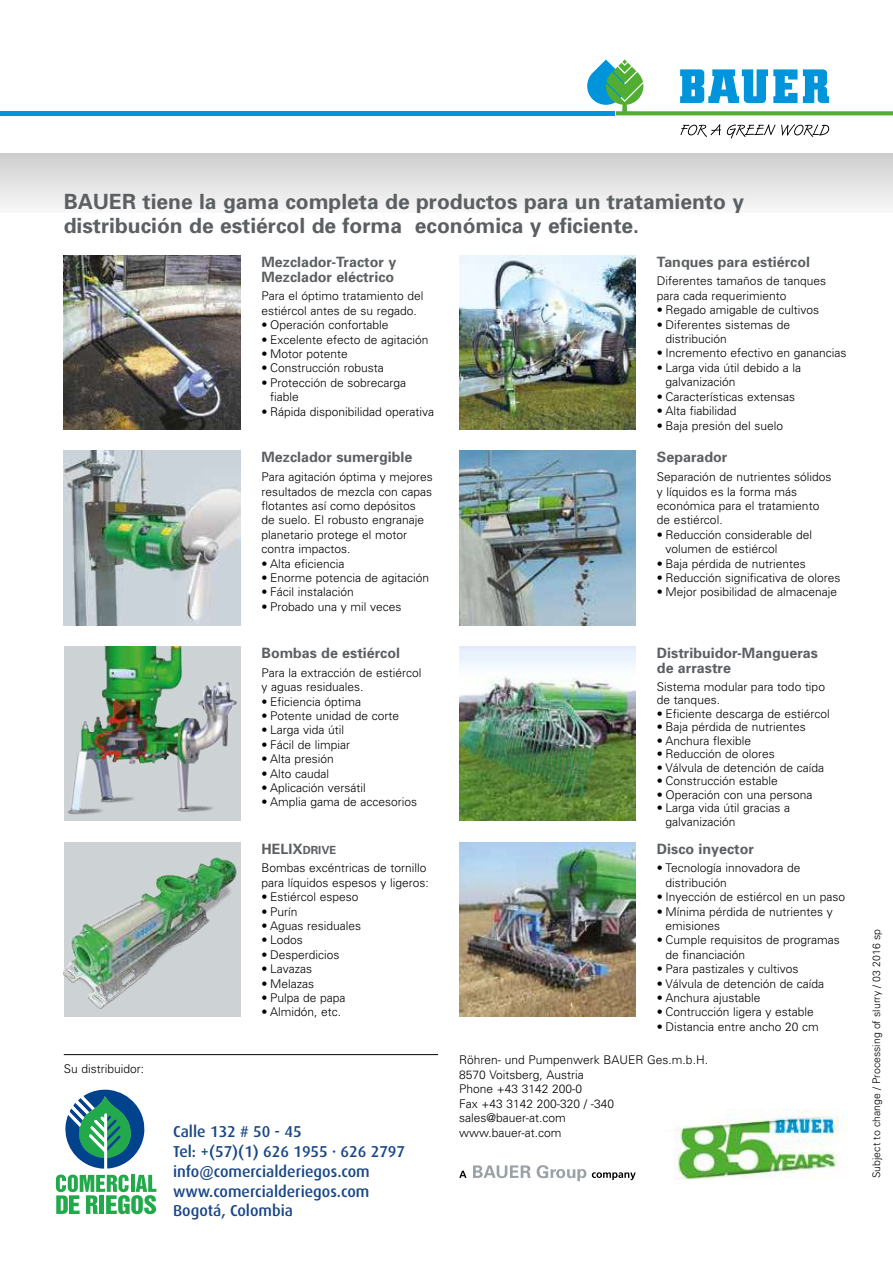
<style>
.page{position:relative;width:893px;height:1263px;background:#fff}
.page>*{position:absolute;margin:0;border:0;box-sizing:border-box;transform-origin:0 0}
.t1{font:700 21px/24px "Univers";color:#5c6062}
.t2{font:500 15.75px/19.8px "Dax Pro";color:#194786}
.t3{font:700 14.25px/15px "Univers";color:#5c6062}
.t4{font:300 12px/14.4px "Univers";color:#000}
.t5{font:300 10.5px "Univers";color:#000}
.s1{font-size:11.25px}
</style>
<div class="page">
<svg style="left:473px;top:1165px;width:58px;height:13px"></svg>
<svg style="left:537px;top:1165px;width:49px;height:16px"></svg>
<svg style="left:459px;top:1171px;width:8px;height:7px"></svg>
<svg style="left:592px;top:1172px;width:44px;height:8px"></svg>
<hr style="left:64px;top:1054px;width:374px;height:1px;background:#000">
<svg style="left:587px;top:60px;width:306px;height:55px"></svg>
<hr style="left:0;top:111px;width:614px;height:4px;background:#0095db">
<svg style="left:680px;top:124px;width:41px;height:13px"></svg>
<svg style="left:727px;top:124px;width:102px;height:15px"></svg>
<img style="left:64px;top:451px;width:176px;height:174px">
<img style="left:64px;top:646px;width:176px;height:174px">
<img style="left:64px;top:255px;width:176px;height:174px">
<img style="left:459px;top:451px;width:177px;height:174px">
<img style="left:459px;top:646px;width:177px;height:175px">
<img style="left:459px;top:842px;width:177px;height:174px">
<img style="left:459px;top:255px;width:177px;height:174px">
<div style="left:64px;top:842px;width:176px;height:174px;background:#cdd2d5"></div>
<img style="left:64px;top:857px;width:173px;height:152px">
<div style="left:0;top:153px;width:893px;height:60px;background:linear-gradient(to bottom,#cdcdcd,#f8f8f8)"></div>
<img style="left:674px;top:1109px;width:173px;height:71px">
<svg style="left:56px;top:1090px;width:100px;height:124px"></svg>
<h1 class="t1" style="left:64px;top:188px;width:682px">BAUER tiene la gama completa de productos para un tratamiento y distribución de estiércol de forma económica y eficiente.</h1>
<p class="t4" style="left:64px;top:1061px;width:82px">Su distribuidor:</p>
<p class="t3" style="left:261px;top:254px;width:136px">Mezclador-Tractor y<br>Mezclador eléctrico</p>
<p class="t4" style="left:261px;top:289px;width:163px">Para el óptimo tratamiento del estiércol antes de su regado.</p>
<p class="t4" style="left:261px;top:317px;width:128px">• Operación confortable</p>
<p class="t4" style="left:261px;top:332px;width:168px">• Excelente efecto de agitación</p>
<p class="t4" style="left:261px;top:346px;width:88px">• Motor potente</p>
<p class="t4" style="left:261px;top:361px;width:124px">• Construcción robusta</p>
<p class="t4" style="left:270px;top:375px;width:138px;text-indent:-9px">• Protección de sobrecarga fiable</p>
<p class="t4" style="left:261px;top:404px;width:174px">• Rápida disponibilidad operativa</p>
<p class="t3" style="left:261px;top:449px;width:152px">Mezclador sumergible</p>
<p class="t4" style="left:261px;top:469px;width:173px">Para agitación óptima y mejores resultados de mezcla con capas flotantes así como depósitos<br>de suelo. El robusto engranaje planetario protege el motor contra impactos.</p>
<p class="t4" style="left:261px;top:556px;width:84px">• Alta eficiencia</p>
<p class="t4" style="left:261px;top:570px;width:169px">• Enorme potencia de agitación</p>
<p class="t4" style="left:261px;top:584px;width:94px">• Fácil instalación</p>
<p class="t4" style="left:261px;top:599px;width:141px">• Probado una y mil veces</p>
<p class="t3" style="left:261px;top:645px;width:140px">Bombas de estiércol</p>
<p class="t4" style="left:261px;top:665px;width:161px">Para la extracción de estiércol y aguas residuales.</p>
<p class="t4" style="left:261px;top:694px;width:101px">• Eficiencia óptima</p>
<p class="t4" style="left:261px;top:708px;width:139px">• Potente unidad de corte</p>
<p class="t4" style="left:261px;top:722px;width:84px">• Larga vida útil</p>
<p class="t4" style="left:261px;top:737px;width:90px">• Fácil de limpiar</p>
<p class="t4" style="left:261px;top:751px;width:74px">• Alta presión</p>
<p class="t4" style="left:261px;top:766px;width:69px">• Alto caudal</p>
<p class="t4" style="left:261px;top:780px;width:106px">• Aplicación versátil</p>
<p class="t4" style="left:261px;top:794px;width:157px">• Amplia gama de accesorios</p>
<p class="t3" style="left:261px;top:841px;width:76px">HELIX<span class="s1">DRIVE</span></p>
<p class="t4" style="left:261px;top:860px;width:169px">Bombas excéntricas de tornillo para líquidos espesos y ligeros:</p>
<p class="t4" style="left:261px;top:889px;width:98px">• Estiércol espeso</p>
<p class="t4" style="left:261px;top:904px;width:37px">• Purín</p>
<p class="t4" style="left:261px;top:918px;width:101px">• Aguas residuales</p>
<p class="t4" style="left:261px;top:932px;width:43px">• Lodos</p>
<p class="t4" style="left:261px;top:947px;width:79px">• Desperdicios</p>
<p class="t4" style="left:261px;top:961px;width:52px">• Lavazas</p>
<p class="t4" style="left:261px;top:976px;width:54px">• Melazas</p>
<p class="t4" style="left:261px;top:990px;width:85px">• Pulpa de papa</p>
<p class="t4" style="left:261px;top:1004px;width:81px">• Almidón, etc.</p>
<h2 class="t2" style="left:173px;top:1121px;width:234px">Calle 132 # 50 - 45<br>Tel: +(57)(1) 626 1955 · 626 2797 info@comercialderiegos.com www.comercialderiegos.com<br>Bogotá, Colombia</h2>
<p class="t3" style="left:657px;top:254px;width:155px">Tanques para estiércol</p>
<p class="t4" style="left:657px;top:274px;width:171px">Diferentes tamaños de tanques para cada requerimiento</p>
<p class="t4" style="left:657px;top:302px;width:164px">• Regado amigable de cultivos</p>
<p class="t4" style="left:665px;top:317px;width:126px;text-indent:-9px">• Diferentes sistemas de distribución</p>
<p class="t4" style="left:657px;top:346px;width:191px">• Incremento efectivo en ganancias</p>
<p class="t4" style="left:665px;top:360px;width:137px;text-indent:-9px">• Larga vida útil debido a la galvanización</p>
<p class="t4" style="left:657px;top:389px;width:140px">• Características extensas</p>
<p class="t4" style="left:657px;top:403px;width:81px">• Alta fiabilidad</p>
<p class="t4" style="left:657px;top:418px;width:128px">• Baja presión del suelo</p>
<p class="t3" style="left:657px;top:449px;width:72px">Separador</p>
<p class="t4" style="left:657px;top:469px;width:176px">Separación de nutrientes sólidos y líquidos es la forma más económica para el tratamiento de estiércol.</p>
<p class="t4" style="left:665px;top:527px;width:148px;text-indent:-9px">• Reducción considerable del volumen de estiércol</p>
<p class="t4" style="left:657px;top:556px;width:150px">• Baja pérdida de nutrientes</p>
<p class="t4" style="left:657px;top:570px;width:185px">• Reducción significativa de olores</p>
<p class="t4" style="left:657px;top:584px;width:182px">• Mejor posibilidad de almacenaje</p>
<p class="t3" style="left:657px;top:645px;width:162px">Distribuidor-Mangueras de arrastre</p>
<p class="t4" style="left:657px;top:679px;width:170px;line-height:13.5px">Sistema modular para todo tipo de tanques.</p>
<p class="t4" style="left:657px;top:706px;width:174px">• Eficiente descarga de estiércol</p>
<p class="t4" style="left:657px;top:719px;width:150px">• Baja pérdida de nutrientes</p>
<p class="t4" style="left:657px;top:733px;width:96px">• Anchura flexible</p>
<p class="t4" style="left:657px;top:746px;width:119px">• Reducción de olores</p>
<p class="t4" style="left:657px;top:760px;width:169px">• Válvula de detención de caída</p>
<p class="t4" style="left:657px;top:773px;width:122px">• Construcción estable</p>
<p class="t4" style="left:657px;top:787px;width:157px">• Operación con una persona</p>
<p class="t4" style="left:665px;top:801px;width:126px;line-height:13.5px;text-indent:-9px">• Larga vida útil gracias a galvanización</p>
<p class="t3" style="left:657px;top:841px;width:98px">Disco inyector</p>
<p class="t4" style="left:665px;top:860px;width:136px;text-indent:-9px">• Tecnología innovadora de distribución</p>
<p class="t4" style="left:657px;top:889px;width:190px">• Inyección de estiércol en un paso</p>
<p class="t4" style="left:665px;top:904px;width:169px;text-indent:-9px">• Mínima pérdida de nutrientes y emisiones</p>
<p class="t4" style="left:665px;top:932px;width:176px;text-indent:-9px">• Cumple requisitos de programas de financiación</p>
<p class="t4" style="left:657px;top:961px;width:143px">• Para pastizales y cultivos</p>
<p class="t4" style="left:657px;top:976px;width:169px">• Válvula de detención de caída</p>
<p class="t4" style="left:657px;top:990px;width:105px">• Anchura ajustable</p>
<p class="t4" style="left:657px;top:1004px;width:158px">• Contrucción ligera y estable</p>
<p class="t4" style="left:657px;top:1019px;width:163px">• Distancia entre ancho 20 cm</p>
<p class="t4" style="left:459px;top:1052px;width:250px">Röhren- und Pumpenwerk BAUER Ges.m.b.H.<br>8570 Voitsberg, Austria<br>Phone +43 3142 200-0<br>Fax +43 3142 200-320 / -340 sales@bauer-at.com<br>www.bauer-at.com</p>
<p class="t5" style="left:870px;top:1178px;width:250px;rotate:-90deg">Subject to change / Processing of slurry / 03 2016 sp</p>
</div>
